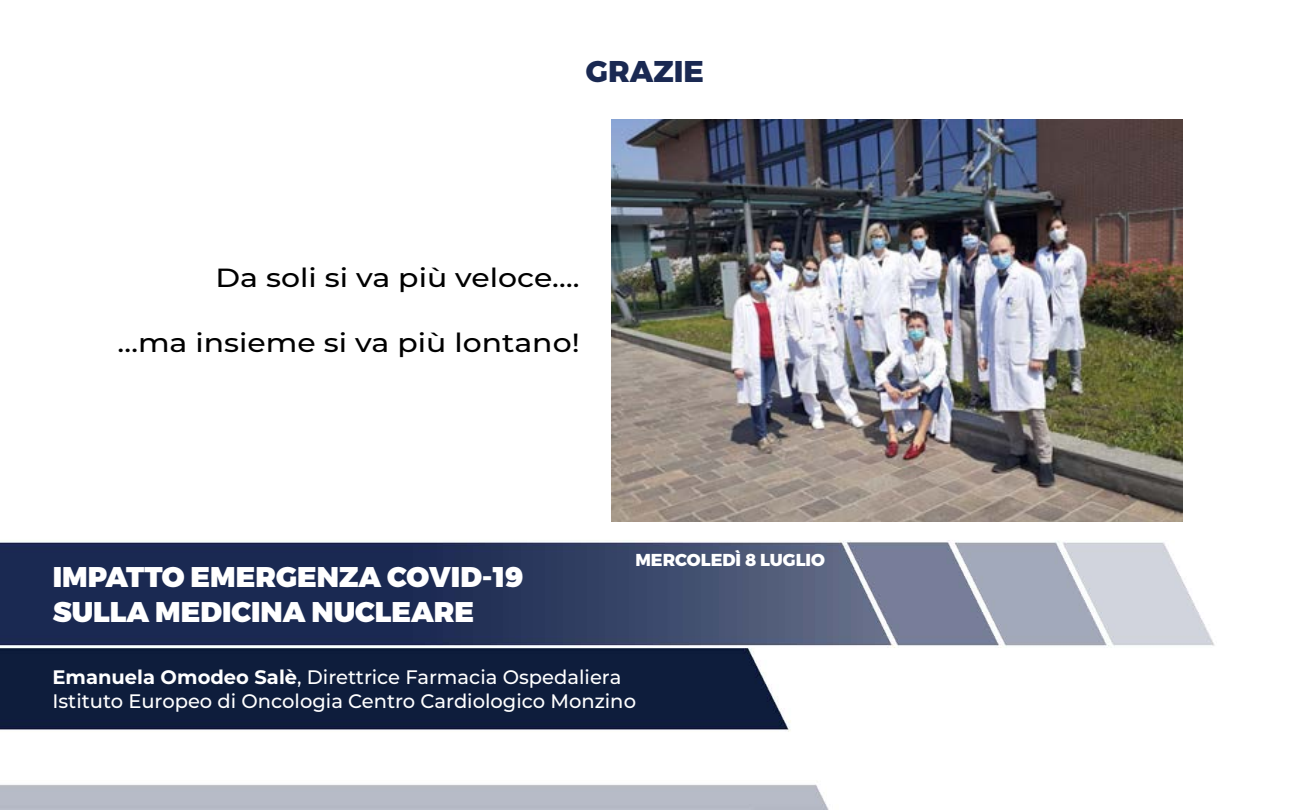
<style>
.page{position:relative;width:1290px;height:810px;background:#fff}
.page>*{position:absolute;margin:0;border:0;box-sizing:border-box;transform-origin:0 0}
.t1{font:800 30px "Montserrat";color:#1a2952}
.t2{font:900 28.5px/34.2px "Montserrat";color:#fff}
.t3{font:500 26.25px "Montserrat";color:#000;scale:1.14 1}
.t4{font:500 19.5px/23.4px "Montserrat";color:#fff}
.t5{font:800 17.25px "Montserrat";color:#fff}
.s1{font-weight:700}
</style>
<div class="page">
<img style="left:0;top:119px;width:1215px;height:691px">
<img style="left:611px;top:119px;width:571px;height:402px">
<h1 class="t1" style="left:586px;top:52px;width:120px">GRAZIE</h1>
<h3 class="t3" style="left:216px;top:259px;width:321px">Da soli si va più veloce….</h3>
<h3 class="t3" style="left:117px;top:324px;width:407px">…ma insieme si va più lontano!</h3>
<h2 class="t2" style="left:53px;top:561px;width:472px">IMPATTO EMERGENZA COVID-19<br>SULLA MEDICINA NUCLEARE</h2>
<p class="t5" style="left:635px;top:549px;width:191px">MERCOLEDÌ 8 LUGLIO</p>
<p class="t4" style="left:52px;top:665px;width:585px"><span class="s1">Emanuela Omodeo Salè</span>, Direttrice Farmacia Ospedaliera<br>Istituto Europeo di Oncologia Centro Cardiologico Monzino</p>
</div>
